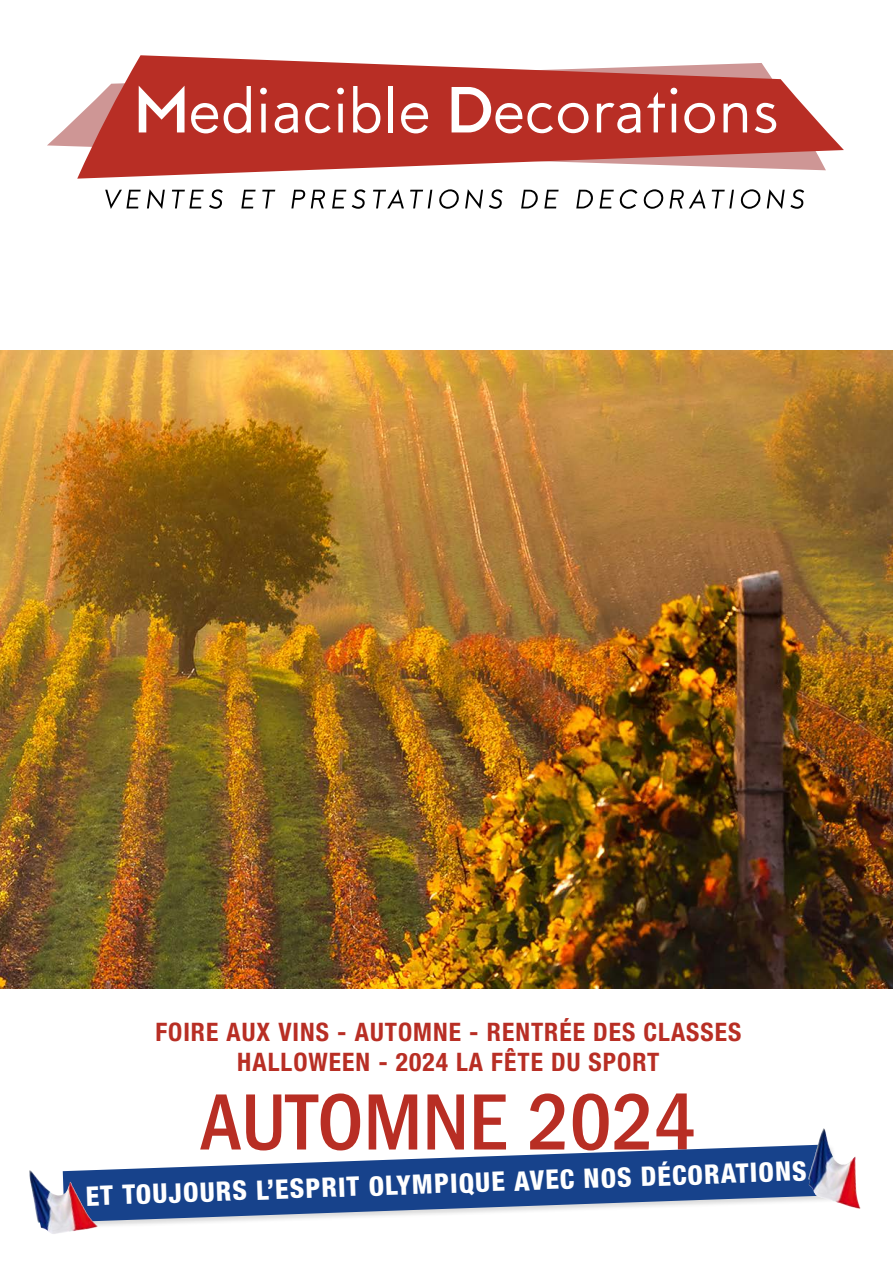
<style>
.page{position:relative;width:893px;height:1263px;background:#fff}
.page>*{position:absolute;margin:0;border:0;box-sizing:border-box;transform-origin:0 0}
.t1{font:500 condensed 82.5px "ITC Franklin Gothic Std";color:#b82e24}
.t2{font:800 condensed 27px "Helvetica Neue LT Std";color:#fff}
.t3{font:700 condensed 25.5px/30px "Helvetica Neue LT Std";letter-spacing:.04em;color:#b82e24;text-align:center}
</style>
<div class="page">
<svg style="left:47px;top:117px;width:30px;height:30px"></svg>
<svg style="left:77px;top:55px;width:767px;height:124px;fill:#b82e25"></svg>
<svg style="left:139px;top:86px;width:46px;height:46px"></svg>
<svg style="left:191px;top:103px;width:27px;height:30px"></svg>
<svg style="left:224px;top:86px;width:27px;height:47px"></svg>
<svg style="left:260px;top:88px;width:7px;height:44px"></svg>
<svg style="left:275px;top:103px;width:23px;height:30px"></svg>
<svg style="left:305px;top:103px;width:26px;height:30px"></svg>
<svg style="left:337px;top:88px;width:7px;height:44px"></svg>
<svg style="left:353px;top:86px;width:27px;height:47px"></svg>
<hr style="left:389px;top:86px;width:4px;height:46px;background:#fff">
<svg style="left:401px;top:103px;width:27px;height:30px"></svg>
<svg style="left:452px;top:87px;width:136px;height:46px"></svg>
<svg style="left:597px;top:103px;width:44px;height:30px"></svg>
<svg style="left:647px;top:88px;width:30px;height:44px"></svg>
<svg style="left:684px;top:103px;width:31px;height:30px"></svg>
<svg style="left:723px;top:103px;width:24px;height:29px"></svg>
<svg style="left:755px;top:103px;width:21px;height:30px"></svg>
<svg style="left:105px;top:190px;width:36px;height:19px"></svg>
<svg style="left:147px;top:189px;width:18px;height:20px"></svg>
<svg style="left:172px;top:189px;width:51px;height:20px"></svg>
<svg style="left:241px;top:190px;width:15px;height:18px"></svg>
<svg style="left:262px;top:190px;width:13px;height:18px"></svg>
<svg style="left:291px;top:190px;width:14px;height:18px"></svg>
<svg style="left:311px;top:190px;width:14px;height:18px"></svg>
<svg style="left:332px;top:190px;width:14px;height:18px"></svg>
<svg style="left:352px;top:189px;width:13px;height:20px"></svg>
<svg style="left:373px;top:189px;width:31px;height:19px"></svg>
<svg style="left:410px;top:190px;width:22px;height:18px"></svg>
<svg style="left:439px;top:189px;width:20px;height:20px"></svg>
<svg style="left:465px;top:189px;width:18px;height:20px"></svg>
<svg style="left:489px;top:189px;width:14px;height:20px"></svg>
<svg style="left:521px;top:190px;width:17px;height:18px"></svg>
<svg style="left:544px;top:190px;width:15px;height:18px"></svg>
<svg style="left:576px;top:190px;width:17px;height:18px"></svg>
<svg style="left:599px;top:190px;width:15px;height:18px"></svg>
<svg style="left:620px;top:189px;width:17px;height:20px"></svg>
<svg style="left:644px;top:189px;width:19px;height:20px"></svg>
<svg style="left:669px;top:189px;width:36px;height:19px"></svg>
<svg style="left:712px;top:190px;width:22px;height:18px"></svg>
<svg style="left:741px;top:189px;width:19px;height:20px"></svg>
<svg style="left:767px;top:189px;width:37px;height:20px"></svg>
<img style="left:0;top:351px;width:893px;height:638px">
<div style="left:61px;top:1143px;width:776px;height:87px;background:#000;opacity:.15"></div>
<svg style="left:63px;top:1144px;width:766px;height:78px;fill:#17428b"></svg>
<img style="left:29px;top:1170px;width:20px;height:62px">
<img style="left:808px;top:1129px;width:15px;height:64px">
<p class="t3" style="left:155px;top:1017px;width:587px">FOIRE AUX VINS - AUTOMNE - RENTRÉE DES CLASSES<br>HALLOWEEN - 2024 LA FÊTE DU SPORT</p>
<h1 class="t1" style="left:200px;top:1075px;width:497px">AUTOMNE 2024</h1>
<p class="t2" style="left:85px;top:1179px;width:723px;rotate:-2deg">ET TOUJOURS L’ESPRIT OLYMPIQUE AVEC NOS DÉCORATIONS</p>
</div>
